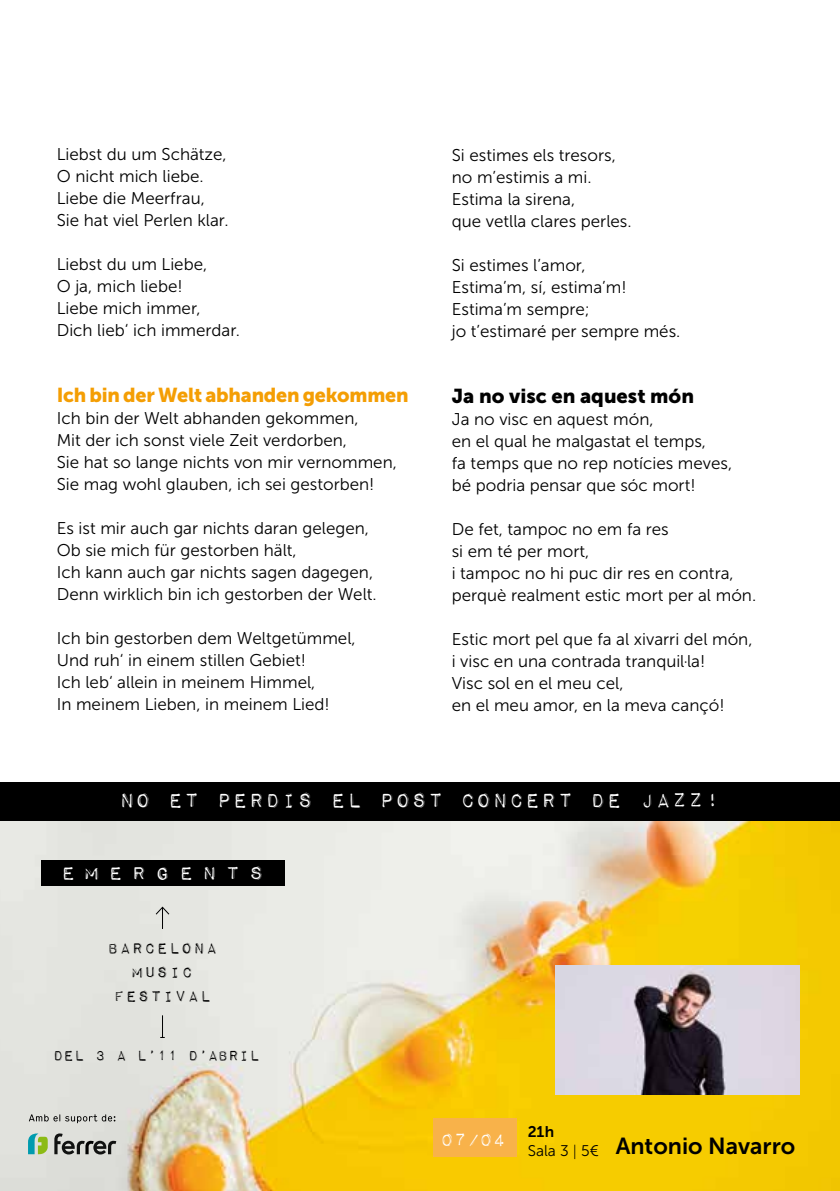
<style>
.page{position:relative;width:840px;height:1191px;background:#fff}
.page>*{position:absolute;margin:0;border:0;box-sizing:border-box;transform-origin:0 0}
.t1{font:26.6px "Impact Label Reversed";letter-spacing:.01em;color:#fff}
.t2{font:24px "Impact Label Reversed";letter-spacing:.31em;color:#fff;scale:1.08 1}
.t3{font:23.2px "Museo Sans 700";color:#000}
.t4{font:23.2px "Impact Label Reversed";color:#fff}
.t5{font:20px "Museo Sans 900";letter-spacing:-.01em;color:#f49e04}
.t6{font:20px/24px "Impact Label Reversed";letter-spacing:.02em;color:#000;text-align:center}
.t7{font:20px "Museo Sans 900";color:#000}
.t8{font:19px "Impact Label Reversed";letter-spacing:-.05em;color:#000}
.t9{font:17px/22px "Museo Sans 300";color:#000}
.t10{font:15.4px "Museo Sans 300";color:#000}
.t11{font:15.4px "Museo Sans 700";color:#000}
.s1{font-family:"Archer"}
</style>
<div class="page">
<img style="left:0;top:821px;width:839px;height:370px">
<svg style="left:29px;top:1114px;width:86px;height:9px"></svg>
<svg style="left:54px;top:1133px;width:62px;height:21px"></svg>
<svg style="left:28px;top:1132px;width:20px;height:22px"></svg>
<div style="left:41px;top:860px;width:243px;height:26px;background:#000"></div>
<svg style="left:160px;top:1015px;width:5px;height:23px"></svg>
<svg style="left:154px;top:905px;width:16px;height:24px"></svg>
<img style="left:555px;top:965px;width:243px;height:129px">
<div style="left:432px;top:1118px;width:84px;height:39px;background:#f8b24a"></div>
<div style="left:0;top:782px;width:839px;height:39px;background:#000"></div>
<p class="t9" style="left:57px;top:143px;width:173px">Liebst du um Schätze,<br>O nicht mich liebe.<br>Liebe die Meerfrau,<br>Sie hat viel Perlen klar.</p>
<p class="t9" style="left:57px;top:253px;width:185px">Liebst du um Liebe,<br>O ja, mich liebe!<br>Liebe mich immer,<br>Dich lieb‘ ich immerdar.</p>
<p class="t5" style="left:57px;top:384px;width:353px">Ich bin der Welt abhanden gekommen</p>
<p class="t9" style="left:57px;top:407px;width:341px">Ich bin der Welt abhanden gekommen,<br>Mit der ich sonst viele Zeit verdorben,<br>Sie hat so lange nichts von mir vernommen, Sie mag wohl glauben, ich sei gestorben!</p>
<p class="t9" style="left:57px;top:517px;width:321px">Es ist mir auch gar nichts daran gelegen, Ob sie mich für gestorben hält,<br>Ich kann auch gar nichts sagen dagegen, Denn wirklich bin ich gestorben der Welt.</p>
<p class="t9" style="left:57px;top:627px;width:300px">Ich bin gestorben dem Weltgetümmel, Und ruh‘ in einem stillen Gebiet!<br>Ich leb‘ allein in meinem Himmel,<br>In meinem Lieben, in meinem Lied!</p>
<p class="t9" style="left:451px;top:144px;width:181px">Si estimes els tresors, no m’estimis a mi.<br>Estima la sirena,<br>que vetlla clares perles.</p>
<p class="t9" style="left:451px;top:254px;width:230px">Si estimes l’amor,<br>Estima’m, sí, estima’m!<br>Estima’m sempre;<br>jo t’estimaré per sempre més.</p>
<p class="t7" style="left:451px;top:384px;width:244px">Ja no visc en aquest món</p>
<p class="t9" style="left:451px;top:408px;width:282px">Ja no visc en aquest món,<br>en el qual he malgastat el temps,<br>fa temps que no rep notícies meves, bé podria pensar que sóc mort!</p>
<p class="t9" style="left:451px;top:518px;width:306px">De fet, tampoc no em fa res<br>si em té per mort,<br>i tampoc no hi puc dir res en contra, perquè realment estic mort per al món.</p>
<p class="t9" style="left:451px;top:628px;width:302px">Estic mort pel que fa al xivarri del món, i visc en una contrada tranquil·la!<br>Visc sol en el meu cel,<br>en el meu amor, en la meva cançó!</p>
<h1 class="t1" style="left:119px;top:787px;width:602px">NO ET PERDIS EL POST concert DE JAZZ!</h1>
<h2 class="t2" style="left:61px;top:861px;width:190px">EMERGENTS</h2>
<p class="t6" style="left:107px;top:936px;width:111px">BARCELONA<br>MUSIC<br>FESTIVAL</p>
<p class="t8" style="left:53px;top:1046px;width:209px">DEL 3 A l’11 D’ABRIL</p>
<h3 class="t4" style="left:440px;top:1128px;width:67px">07/04</h3>
<p class="t11" style="left:527px;top:1123px;width:28px">21 h</p>
<p class="t10" style="left:527px;top:1142px;width:73px">Sala 3 <span class="s1">|</span> 5 €</p>
<h3 class="t3" style="left:615px;top:1132px;width:181px">Antonio Navarro</h3>
</div>
